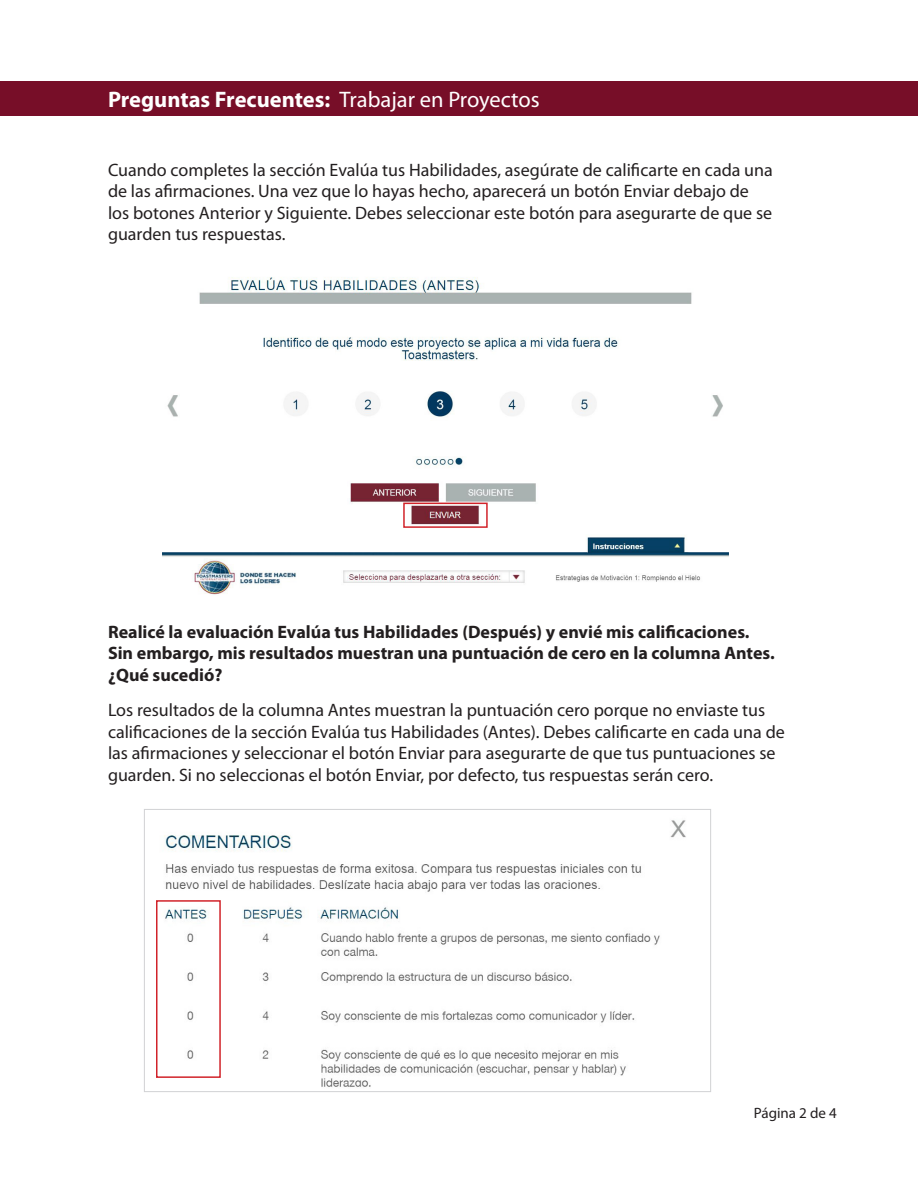
<style>
.page{position:relative;width:918px;height:1188px;background:#fff}
.page>*{position:absolute;margin:0;border:0;box-sizing:border-box;transform-origin:0 0}
.t1{font:700 22.5px "Myriad Pro";color:#fff}
.body{font:18px/21.6px "Myriad Pro";color:#231f20}
.questions{font:700 18px/21.6px "Myriad Pro";color:#231f20}
.t2{font:15px "Myriad Pro";color:#231f20}
.s1{font-weight:400}
</style>
<div class="page">
<div style="left:0;top:81px;width:918px;height:35px;background:#770e28"></div>
<img style="left:162px;top:277px;width:567px;height:318px">
<img style="left:164px;top:820px;width:522px;height:267px">
<div style="left:144px;top:809px;width:567px;height:283px;border:1px solid #d1d2d4"></div>
<div style="left:403px;top:503px;width:85px;height:25px;border:2px solid #d1232a"></div>
<div style="left:156px;top:900px;width:65px;height:178px;border:2px solid #d1232a"></div>
<p class="t1" style="left:108px;top:87px;width:433px">Preguntas Frecuentes: <span class="s1">Trabajar en Proyectos</span></p>
<p class="body" style="left:108px;top:159px;width:666px">Cuando completes la sección Evalúa tus Habilidades, asegúrate de calificarte en cada una de las afirmaciones. Una vez que lo hayas hecho, aparecerá un botón Enviar debajo de los botones Anterior y Siguiente. Debes seleccionar este botón para asegurarte de que se guarden tus respuestas.</p>
<p class="questions" style="left:108px;top:621px;width:668px">Realicé la evaluación Evalúa tus Habilidades (Después) y envié mis calificaciones.<br>Sin embargo, mis resultados muestran una puntuación de cero en la columna Antes. ¿Qué sucedió?</p>
<p class="body" style="left:108px;top:700px;width:678px">Los resultados de la columna Antes muestran la puntuación cero porque no enviaste tus calificaciones de la sección Evalúa tus Habilidades (Antes). Debes calificarte en cada una de las afirmaciones y seleccionar el botón Enviar para asegurarte de que tus puntuaciones se guarden. Si no seleccionas el botón Enviar, por defecto, tus respuestas serán cero.</p>
<p class="t2" style="left:754px;top:1105px;width:85px">Página 2 de 4</p>
</div>
